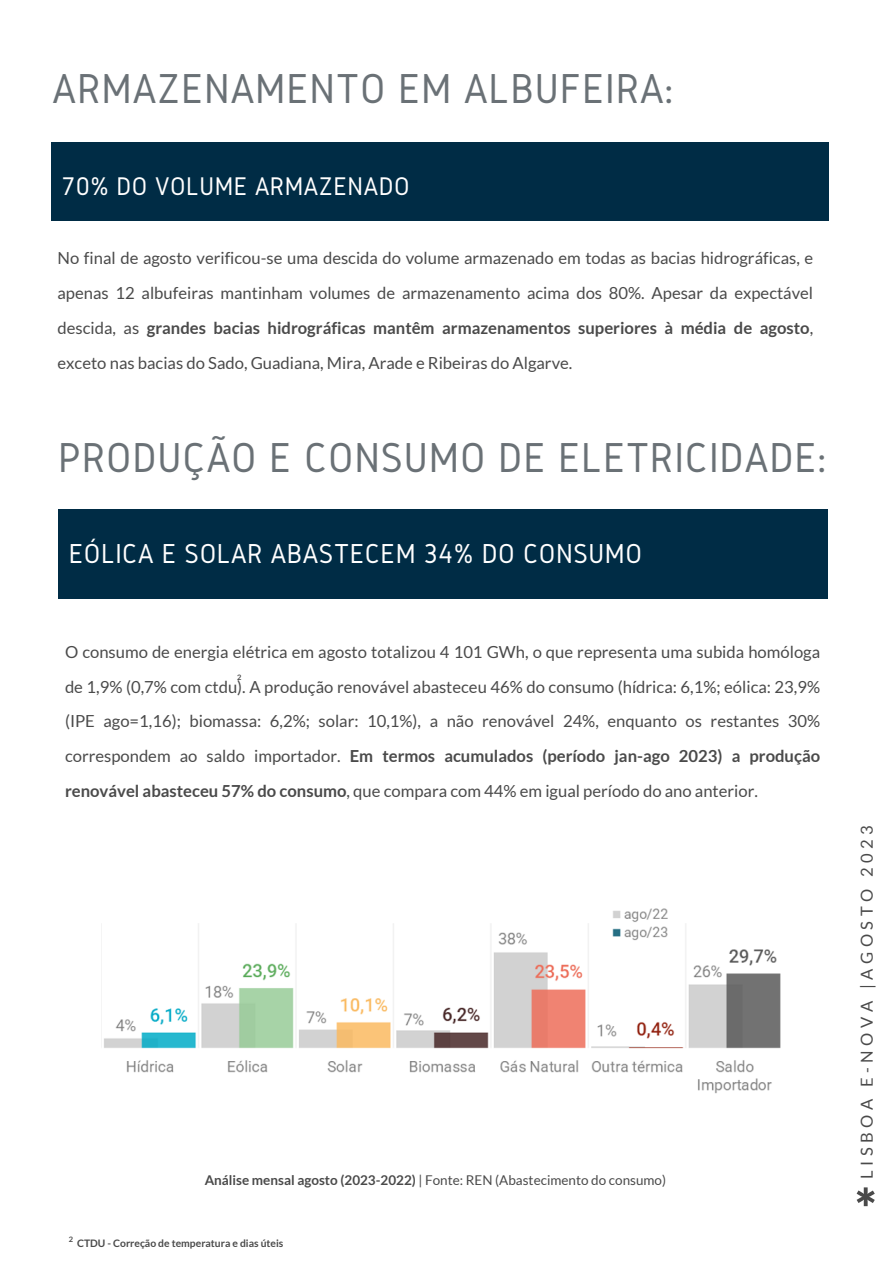
<style>
.page{position:relative;width:893px;height:1264px;background:#fff}
.page>*{position:absolute;margin:0;border:0;box-sizing:border-box;transform-origin:0 0}
.t1{font:900 52.95px "Lato Latin";color:#4a4a4a}
.t2{font:43.5px "Gidole";letter-spacing:.02em;color:#6a7176}
.t3{font:28.5px "Gidole";letter-spacing:.02em;color:#fff}
.t4{font:26.55px "Gidole";letter-spacing:.02em;color:#fff}
.t5{font:16.65px/34.8px "Lato";color:#4a4a4a;text-align:justify}
.t6{font:16.5px "Lato";letter-spacing:.27em;color:#4a4a4a}
.t7{font:13.5px "Lato";color:#4a4a4a}
.t8{font:700 10.35px "Lato";color:#4a4a4a}
.t9{font:700 7.5px "Lato";color:#4a4a4a}
.s1{font-weight:700}
</style>
<div class="page">
<div style="left:58px;top:509px;width:769px;height:89px;background:#002c45"></div>
<div style="left:52px;top:143px;width:776px;height:78px;background:#002c45"></div>
<img style="left:104px;top:908px;width:677px;height:186px">
<p class="t2" style="left:53px;top:65px;width:622px">ARMAZENAMENTO EM ALBUFEIRA:</p>
<p class="t4" style="left:62px;top:172px;width:349px">70% DO VOLUME ARMAZENADO</p>
<p class="t5" style="left:58px;top:240px;width:757px">No final de agosto verificou-se uma descida do volume armazenado em todas as bacias hidrográficas, e apenas 12 albufeiras mantinham volumes de armazenamento acima dos 80%. Apesar da expectável descida, as <span class="s1">grandes bacias hidrográficas mantêm armazenamentos superiores à média de agosto</span>, exceto nas bacias do Sado, Guadiana, Mira, Arade e Ribeiras do Algarve.</p>
<p class="t2" style="left:58px;top:434px;width:769px">PRODUÇÃO E CONSUMO DE ELETRICIDADE:</p>
<p class="t3" style="left:69px;top:538px;width:574px">EÓLICA E SOLAR ABASTECEM 34% DO CONSUMO</p>
<p class="t5" style="left:65px;top:634px;width:756px">O consumo de energia elétrica em agosto totalizou 4 101 GWh, o que representa uma subida homóloga de 1,9% (0,7% com ctdu). A produção renovável abasteceu 46% do consumo (hídrica: 6,1%; eólica: 23,9% (IPE ago=1,16); biomassa: 6,2%; solar: 10,1%), a não renovável 24%, enquanto os restantes 30% correspondem ao saldo importador. <span class="s1">Em termos acumulados (período jan-ago 2023) a produção renovável abasteceu 57% do consumo</span>, que compara com 44% em igual período do ano anterior.</p>
<p class="t9" style="left:237px;top:673px;width:6px">2</p>
<p class="t7" style="left:205px;top:1171px;width:463px"><span class="s1">Análise mensal agosto (2023-2022)</span> | Fonte: REN (Abastecimento do consumo)</p>
<p class="t9" style="left:69px;top:1234px;width:6px">2</p>
<p class="t8" style="left:77px;top:1237px;width:208px">CTDU - Correção de temperatura e dias úteis</p>
<p class="t6" style="left:856px;top:1178px;width:355px;rotate:-90deg">LISBOA E-NOVA |AGOSTO 2023</p>
<p class="t1" style="left:854px;top:1185px;width:24px">*</p>
</div>
